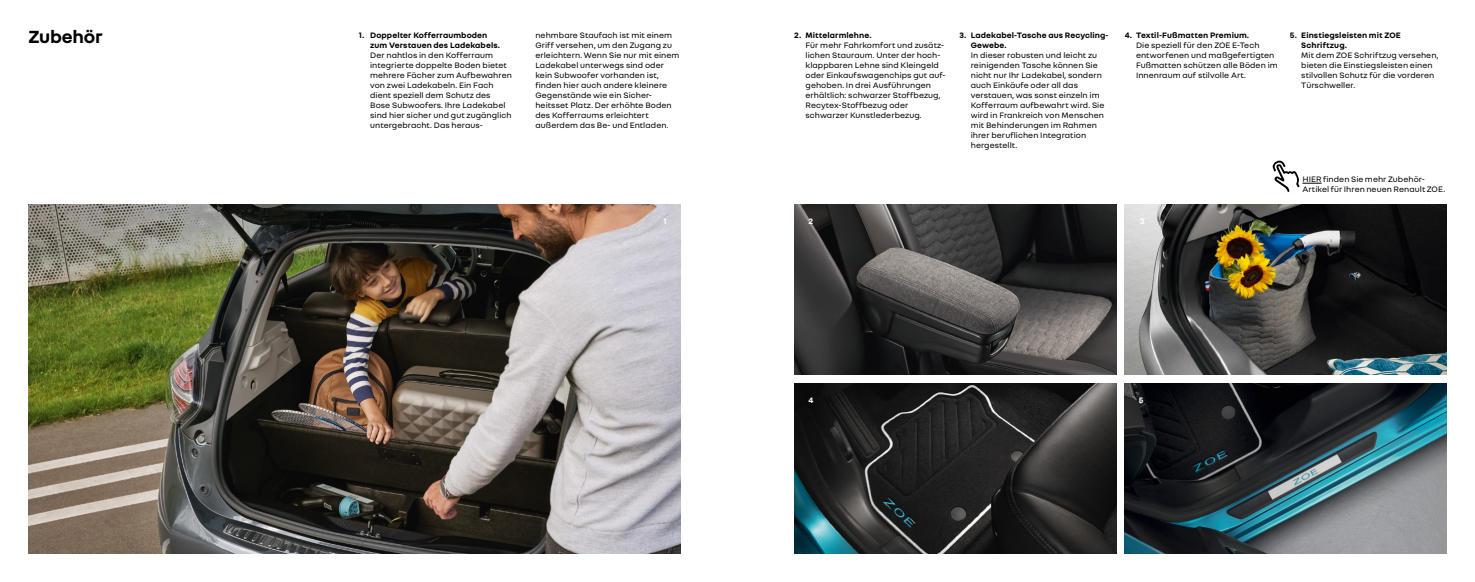
<style>
.page{position:relative;width:1475px;height:582px;background:#fff}
.page>*{position:absolute;margin:0;border:0;box-sizing:border-box;transform-origin:0 0}
.t1{font:700 19px "Nouvel R";letter-spacing:-.01em;color:#000}
.t2{font:700 9px "Nouvel R";color:#fff}
.t3{font:8.5px/10px "Nouvel R";letter-spacing:.01em;color:#000}
.t4{font:700 8.5px/10px "Nouvel R";letter-spacing:.01em;color:#000}
.t5{font:700 8.5px "Nouvel R";color:#fff}
</style>
<div class="page">
<img style="left:1124px;top:204px;width:322px;height:170px">
<img style="left:28px;top:204px;width:652px;height:349px">
<img style="left:794px;top:204px;width:321px;height:170px">
<img style="left:794px;top:383px;width:321px;height:170px">
<img style="left:1124px;top:383px;width:322px;height:170px">
<svg style="left:1272px;top:160px;width:49px;height:31px"></svg>
<h1 class="t1" style="left:28px;top:29px;width:76px">Zubehör</h1>
<p class="t4" style="left:794px;top:31px;width:79px">2. Mittelarmlehne.</p>
<p class="t3" style="left:805px;top:40px;width:141px">Für mehr Fahrkomfort und zusätz&shy;lichen Stauraum. Unter der hoch&shy;klappbaren Lehne sind Kleingeld oder Einkaufswagenchips gut auf&shy;gehoben. In drei Ausführungen erhältlich: schwarzer Stoffbezug,<br>Recytex-Stoffbezug oder schwarzer Kunstlederbezug.</p>
<p class="t3" style="left:535px;top:30px;width:145px">nehmbare Staufach ist mit einem<br>Griff versehen, um den Zugang zu erleichtern. Wenn Sie nur mit einem<br>Ladekabel unterwegs sind oder kein Subwoofer vorhanden ist, finden hier auch andere kleinere<br>Gegenstände wie ein Sicher&shy;heitsset Platz. Der erhöhte Boden des Kofferraums erleichtert außerdem das Be- und Entladen.</p>
<p class="t4" style="left:370px;top:30px;width:131px;text-indent:-11px">1. Doppelter Kofferraumboden zum Verstauen des Ladekabels.</p>
<p class="t3" style="left:370px;top:50px;width:143px">Der nahtlos in den Kofferraum integrierte doppelte Boden bietet mehrere Fächer zum Aufbewahren von zwei Ladekabeln. Ein Fach dient speziell dem Schutz des<br>Bose Subwoofers. Ihre Ladekabel sind hier sicher und gut zugänglich untergebracht. Das heraus-</p>
<p class="t4" style="left:970px;top:31px;width:139px;text-indent:-11px">3. Ladekabel-Tasche aus Recycling-<br>Gewebe.</p>
<p class="t3" style="left:970px;top:50px;width:135px">In dieser robusten und leicht zu reinigenden Tasche können Sie nicht nur Ihr Ladekabel, sondern auch Einkäufe oder all das verstauen, was sonst einzeln im<br>Kofferraum aufbewahrt wird. Sie wird in Frankreich von Menschen mit Behinderungen im Rahmen ihrer beruflichen Integration hergestellt.</p>
<p class="t4" style="left:1124px;top:31px;width:126px">4. Textil-Fußmatten Premium.</p>
<p class="t3" style="left:1135px;top:40px;width:143px">Die speziell für den ZOE E-Tech entworfenen und maßgefertigten<br>Fußmatten schützen alle Böden im<br>Innenraum auf stilvolle Art.</p>
<p class="t5" style="left:663px;top:218px;width:5px">1</p>
<p class="t5" style="left:808px;top:218px;width:6px">2</p>
<p class="t2" style="left:1139px;top:218px;width:6px">3</p>
<p class="t4" style="left:1300px;top:30px;width:101px;text-indent:-11px">5. Einstiegsleisten mit ZOE<br>Schriftzug.</p>
<p class="t3" style="left:1300px;top:50px;width:139px">Mit dem ZOE Schriftzug versehen, bieten die Einstiegsleisten einen stilvollen Schutz für die vorderen<br>Türschweller.</p>
<p class="t3" style="left:1302px;top:174px;width:144px">HIER finden Sie mehr Zubehör-<br>Artikel für Ihren neuen Renault ZOE.</p>
<p class="t5" style="left:808px;top:396px;width:7px">4</p>
<p class="t5" style="left:1138px;top:396px;width:6px">5</p>
</div>
